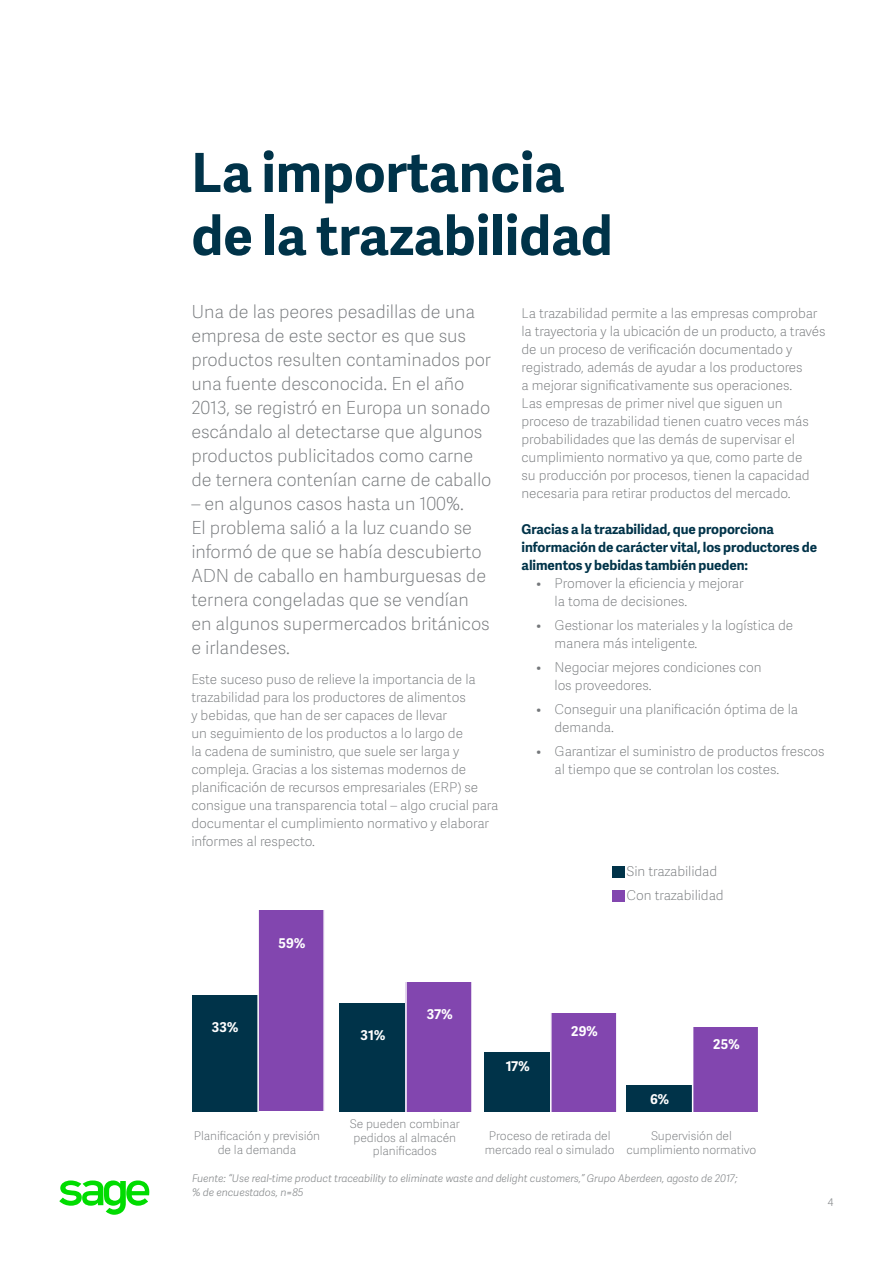
<style>
.page{position:relative;width:893px;height:1263px;background:#fff}
.page>*{position:absolute;margin:0;border:0;box-sizing:border-box;transform-origin:0 0}
.t1{font:700 54px/63px "Adelle Sans SAGE";color:#003349}
.t2{font:18px/24px "Adelle Sans SAGE Th";letter-spacing:-.005em;color:#75787b}
.t3{font:13.5px/18px "Adelle Sans SAGE Th";letter-spacing:-.005em;color:#75787b}
.t4{font:700 13.5px/18px "Adelle Sans SAGE";letter-spacing:-.005em;color:#003349}
.t5{font:700 13.5px "Adelle Sans SAGE";letter-spacing:.01em;color:#fff}
.t6{font:12px/13.5px "Adelle Sans SAGE Th";letter-spacing:-.005em;color:#75787b;text-align:center}
.t7{font:italic 10.5px/13.5px "Adelle Sans SAGE Lt";letter-spacing:-.005em;color:#888b8d}
.t8{font:10.5px "Adelle Sans SAGE Lt";color:#888b8d}
</style>
<div class="page">
<svg style="left:59px;top:1181px;width:91px;height:34px"></svg>
<div style="left:192px;top:995px;width:66px;height:117px;background:#003349"></div>
<div style="left:340px;top:1003px;width:66px;height:109px;background:#003349"></div>
<div style="left:484px;top:1052px;width:66px;height:60px;background:#003349"></div>
<div style="left:626px;top:1085px;width:66px;height:27px;background:#003349"></div>
<div style="left:258px;top:910px;width:66px;height:202px;background:#8246af"></div>
<div style="left:406px;top:982px;width:66px;height:130px;background:#8246af"></div>
<div style="left:550px;top:1013px;width:66px;height:99px;background:#8246af"></div>
<div style="left:692px;top:1027px;width:66px;height:85px;background:#8246af"></div>
<hr style="left:257px;top:830px;width:2px;height:284px;background:#fff">
<hr style="left:405px;top:830px;width:1px;height:284px;background:#fff">
<hr style="left:550px;top:830px;width:1px;height:284px;background:#fff">
<hr style="left:692px;top:860px;width:1px;height:284px;background:#fff">
<hr style="left:323px;top:830px;width:2px;height:284px;background:#fff">
<hr style="left:471px;top:830px;width:1px;height:284px;background:#fff">
<div style="left:612px;top:866px;width:12px;height:12px;background:#003349"></div>
<div style="left:612px;top:890px;width:12px;height:12px;background:#8246af"></div>
<h1 class="t1" style="left:191px;top:139px;width:423px">La importancia de la trazabilidad</h1>
<p class="t2" style="left:191px;top:299px;width:302px">Una de las peores pesadillas de una empresa de este sector es que sus productos resulten contaminados por una fuente desconocida. En el año 2013, se registró en Europa un sonado escándalo al detectarse que algunos productos publicitados como carne de ternera contenían carne de caballo</p>
<h2 class="t2" style="left:191px;top:491px;width:300px">– en algunos casos hasta un 100%.<br>El problema salió a la luz cuando se informó de que se había descubierto<br>ADN de caballo en hamburguesas de ternera congeladas que se vendían en algunos supermercados británicos e irlandeses.</h2>
<p class="t3" style="left:191px;top:670px;width:308px">Este suceso puso de relieve la importancia de la trazabilidad para los productores de alimentos<br>y bebidas, que han de ser capaces de llevar<br>un seguimiento de los productos a lo largo de<br>la cadena de suministro, que suele ser larga y compleja. Gracias a los sistemas modernos de planificación de recursos empresariales (ERP) se consigue una transparencia total – algo crucial para documentar el cumplimiento normativo y elaborar informes al respecto.</p>
<p class="t5" style="left:278px;top:933px;width:28px">59%</p>
<p class="t3" style="left:521px;top:304px;width:305px">La trazabilidad permite a las empresas comprobar la trayectoria y la ubicación de un producto, a través de un proceso de verificación documentado y registrado, además de ayudar a los productores<br>a mejorar significativamente sus operaciones.<br>Las empresas de primer nivel que siguen un proceso de trazabilidad tienen cuatro veces más probabilidades que las demás de supervisar el cumplimiento normativo ya que, como parte de<br>su producción por procesos, tienen la capacidad necesaria para retirar productos del mercado.</p>
<p class="t4" style="left:521px;top:520px;width:297px">Gracias a la trazabilidad, que proporciona información de carácter vital, los productores de alimentos y bebidas también pueden:</p>
<p class="t3" style="left:554px;top:574px;width:191px;text-indent:-18px">• Promover la eficiencia y mejorar la toma de decisiones.</p>
<p class="t3" style="left:554px;top:616px;width:240px;text-indent:-18px">• Gestionar los materiales y la logística de manera más inteligente.</p>
<p class="t3" style="left:554px;top:658px;width:208px;text-indent:-18px">• Negociar mejores condiciones con los proveedores.</p>
<p class="t3" style="left:554px;top:700px;width:245px;text-indent:-18px">• Conseguir una planificación óptima de la demanda.</p>
<p class="t3" style="left:554px;top:742px;width:271px;text-indent:-18px">• Garantizar el suministro de productos frescos al tiempo que se controlan los costes.</p>
<p class="t3" style="left:626px;top:862px;width:92px">Sin trazabilidad</p>
<p class="t3" style="left:626px;top:886px;width:98px">Con trazabilidad</p>
<p class="t5" style="left:212px;top:1017px;width:28px">33%</p>
<p class="t5" style="left:360px;top:1025px;width:26px">31%</p>
<p class="t5" style="left:427px;top:1004px;width:27px">37%</p>
<p class="t5" style="left:505px;top:1056px;width:26px">17%</p>
<p class="t5" style="left:571px;top:1021px;width:28px">29%</p>
<p class="t5" style="left:650px;top:1089px;width:21px">6%</p>
<p class="t5" style="left:713px;top:1034px;width:28px">25%</p>
<p class="t6" style="left:194px;top:1129px;width:128px">Planificación y previsión de la demanda</p>
<p class="t6" style="left:350px;top:1117px;width:112px">Se pueden combinar pedidos al almacén planificados</p>
<p class="t6" style="left:485px;top:1129px;width:131px">Proceso de retirada del mercado real o simulado</p>
<p class="t6" style="left:626px;top:1129px;width:131px">Supervisión del cumplimiento normativo</p>
<p class="t7" style="left:192px;top:1171px;width:547px">Fuente: “Use real-time product traceability to eliminate waste and delight customers,” Grupo Aberdeen, agosto de 2017; % de encuestados, n=85</p>
<p class="t8" style="left:827px;top:1195px;width:7px">4</p>
</div>
